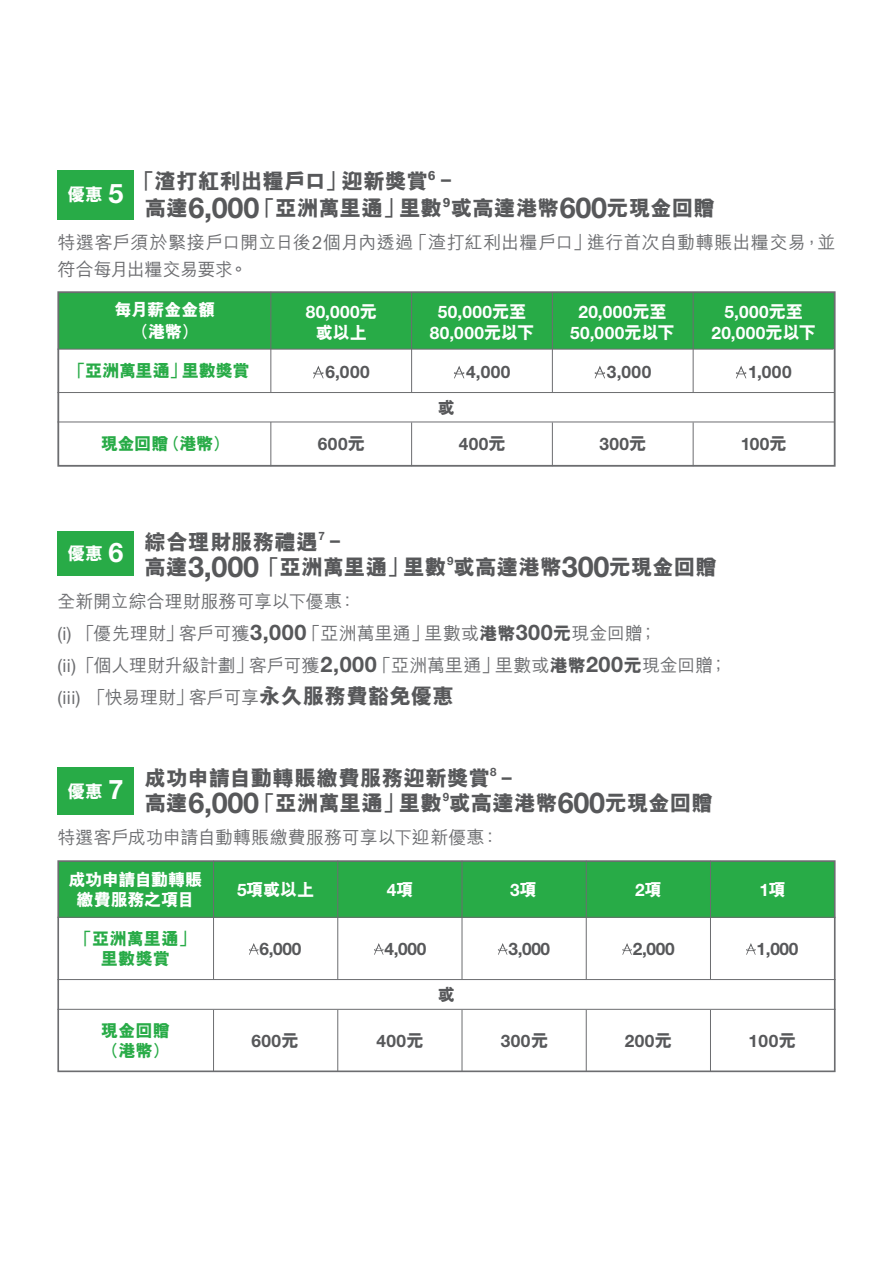
<style>
.page{position:relative;width:893px;height:1263px;background:#fff}
.page>*{position:absolute;margin:0;border:0;box-sizing:border-box;transform-origin:0 0}
.t1{font:800 21.6px/27px "M Hei";color:#57585a}
.t2{font:500 18px/32.1px "M Hei";letter-spacing:-.005em;color:#6c6d70}
.t3{font:500 18px/27px "M Hei";letter-spacing:.015em;color:#6c6d70}
.t4{font:800 18px "M Hei";color:#fff}
.t5{font:700 17.25px "Helvetica Neue";letter-spacing:.025em;color:#57585a}
.t6{font:700 17.25px/21.6px "Helvetica Neue";letter-spacing:.03em;color:#fff;text-align:center}
.t7{font:800 17.25px/19.8px "M Hei";letter-spacing:-.01em;color:#28ab47;text-align:center}
.t8{font:800 17.25px/19.8px "M Hei";letter-spacing:-.02em;color:#fff;text-align:center}
.t9{font:800 17.25px "M Hei";color:#57585a}
.t10{font:800 17.1px "M Hei";color:#57585a}
.t11{font:700 11.55px "Helvetica Neue";color:#57585a}
.s1{font-family:"Helvetica Neue";font-weight:700;font-size:19.8px}
.s2{font-family:"Helvetica Neue";font-weight:700;font-size:28.8px}
.s3{font-family:"Helvetica Neue";font-weight:700;font-size:27px}
.s4{font-family:"M Hei";font-weight:800}
.s5{font-size:19.8px}
.s6{font-family:"Helvetica Neue";font-weight:400}
.s7{font-family:"Helvetica Neue";font-weight:700;font-size:21.6px;color:#57585a}
.s8{font-weight:800;color:#57585a}
.s9{font-weight:800;font-size:21.6px;color:#57585a}
.s10{font-family:"Helvetica Neue";font-weight:700}
</style>
<div class="page">
<div style="left:58px;top:861px;width:777px;height:56px;background:#28ab47"></div>
<div style="left:58px;top:292px;width:777px;height:57px;background:#28ab47"></div>
<div style="left:57px;top:860px;width:779px;height:212px;border:2px solid #6c6d70"></div>
<hr style="left:57px;top:979px;width:779px;height:1px;background:#6c6d70">
<hr style="left:57px;top:1009px;width:779px;height:1px;background:#6c6d70">
<svg style="left:374px;top:943px;width:10px;height:12px"></svg>
<svg style="left:249px;top:943px;width:10px;height:12px"></svg>
<svg style="left:498px;top:943px;width:9px;height:12px"></svg>
<svg style="left:622px;top:943px;width:10px;height:12px"></svg>
<svg style="left:746px;top:943px;width:10px;height:12px"></svg>
<hr style="left:57px;top:917px;width:779px;height:1px;background:#6c6d70">
<hr style="left:213px;top:1010px;width:1px;height:61px;background:#6c6d70">
<hr style="left:337px;top:1010px;width:1px;height:61px;background:#6c6d70">
<hr style="left:462px;top:1010px;width:1px;height:61px;background:#6c6d70">
<hr style="left:586px;top:1010px;width:1px;height:61px;background:#6c6d70">
<hr style="left:710px;top:1010px;width:1px;height:61px;background:#6c6d70">
<hr style="left:213px;top:861px;width:1px;height:118px;background:#6c6d70">
<hr style="left:337px;top:861px;width:1px;height:118px;background:#6c6d70">
<hr style="left:462px;top:861px;width:1px;height:118px;background:#6c6d70">
<hr style="left:586px;top:861px;width:1px;height:118px;background:#6c6d70">
<hr style="left:710px;top:861px;width:1px;height:118px;background:#6c6d70">
<div style="left:57px;top:767px;width:77px;height:48px;background:#28ab47"></div>
<div style="left:57px;top:531px;width:77px;height:45px;background:#28ab47"></div>
<div style="left:57px;top:291px;width:779px;height:176px;border:2px solid #6c6d70"></div>
<hr style="left:57px;top:392px;width:777px;height:1px;background:#6c6d70">
<hr style="left:57px;top:421px;width:777px;height:1px;background:#6c6d70">
<svg style="left:313px;top:366px;width:11px;height:12px"></svg>
<svg style="left:454px;top:366px;width:10px;height:12px"></svg>
<svg style="left:595px;top:366px;width:10px;height:12px"></svg>
<svg style="left:736px;top:366px;width:10px;height:12px"></svg>
<hr style="left:57px;top:349px;width:776px;height:1px;background:#6c6d70">
<div style="left:57px;top:170px;width:77px;height:49px;background:#28ab47"></div>
<hr style="left:270px;top:292px;width:1px;height:100px;background:#6c6d70">
<hr style="left:411px;top:293px;width:1px;height:99px;background:#6c6d70">
<hr style="left:552px;top:293px;width:1px;height:99px;background:#6c6d70">
<hr style="left:693px;top:293px;width:1px;height:99px;background:#6c6d70">
<hr style="left:270px;top:422px;width:1px;height:44px;background:#6c6d70">
<hr style="left:411px;top:422px;width:1px;height:44px;background:#6c6d70">
<hr style="left:552px;top:422px;width:1px;height:44px;background:#6c6d70">
<hr style="left:693px;top:422px;width:1px;height:44px;background:#6c6d70">
<p class="t1" style="left:145px;top:169px;width:572px;text-indent:-11px">「渣打紅利出糧戶口」迎新獎賞<sup>6</sup> <span class="s1">–<br></span>高達<span class="s2">6,000</span>「亞洲萬里通」里數<sup>9</sup>或高達港幣<span class="s2">600</span>元現金回贈</p>
<p class="t4" style="left:68px;top:185px;width:57px">優惠 <span class="s3">5</span></p>
<p class="t3" style="left:57px;top:230px;width:779px">特選客戶須於緊接戶口開立日後2個月內透過「渣打紅利出糧戶口」進行首次自動轉賬出糧交易，並符合每月出糧交易要求。</p>
<p class="t8" style="left:115px;top:301px;width:102px;line-height:21.6px">每月薪金金額（港幣）</p>
<p class="t6" style="left:306px;top:300px;width:73px">80,000<span class="s4">元</span></p>
<p class="t8" style="left:316px;top:324px;width:53px">或以上</p>
<p class="t6" style="left:430px;top:300px;width:106px">50,000<span class="s4">元至<br></span>80,000<span class="s4">元以下</span></p>
<p class="t6" style="left:570px;top:300px;width:106px">20,000<span class="s4">元至<br></span>50,000<span class="s4">元以下</span></p>
<p class="t6" style="left:711px;top:300px;width:106px">5,000<span class="s4">元至<br></span>20,000<span class="s4">元以下</span></p>
<p class="t7" style="left:69px;top:362px;width:182px">「亞洲萬里通」里數獎賞</p>
<p class="t5" style="left:325px;top:361px;width:46px">6,000</p>
<p class="t5" style="left:466px;top:361px;width:46px">4,000</p>
<p class="t5" style="left:607px;top:361px;width:46px">3,000</p>
<p class="t5" style="left:748px;top:361px;width:45px">1,000</p>
<p class="t10" style="left:438px;top:399px;width:19px">或</p>
<p class="t7" style="left:101px;top:435px;width:130px">現金回贈（港幣）</p>
<p class="t5" style="left:318px;top:434px;width:49px">600<span class="s4">元</span></p>
<p class="t5" style="left:459px;top:434px;width:48px">400<span class="s4">元</span></p>
<p class="t5" style="left:599px;top:434px;width:48px">300<span class="s4">元</span></p>
<p class="t5" style="left:741px;top:434px;width:48px">100<span class="s4">元</span></p>
<p class="t1" style="left:145px;top:530px;width:175px">綜合理財服務禮遇</p>
<p class="t11" style="left:319px;top:528px;width:23px">7 <span class="s5">–</span></p>
<p class="t1" style="left:145px;top:555px;width:574px">高達<span class="s2">3,000</span>「亞洲萬里通」里數或高達港幣<span class="s2">300</span>元現金回贈</p>
<p class="t4" style="left:68px;top:544px;width:57px">優惠 <span class="s3">6</span></p>
<p class="t2" style="left:57px;top:585px;width:672px">全新開立綜合理財服務可享以下優惠：<br><span class="s6">(i)</span> 「優先理財」客戶可獲<span class="s7">3,000</span>「亞洲萬里通」里數或<span class="s8">港幣</span><span class="s7">300</span><span class="s8">元</span>現金回贈；<br><span class="s6">(ii)</span>「個人理財升級計劃」客戶可獲<span class="s7">2,000</span>「亞洲萬里通」里數或<span class="s8">港幣</span><span class="s7">200</span><span class="s8">元</span>現金回贈；<span class="s6">(iii)</span> 「快易理財」客戶可享<span class="s9">永久服務費豁免優惠</span></p>
<p class="t11" style="left:447px;top:553px;width:8px">9</p>
<p class="t4" style="left:68px;top:781px;width:57px">優惠 <span class="s3">7</span></p>
<p class="t1" style="left:145px;top:766px;width:347px">成功申請自動轉賬繳費服務迎新獎賞</p>
<p class="t11" style="left:490px;top:765px;width:23px">8 <span class="s5">–</span></p>
<p class="t1" style="left:145px;top:792px;width:570px">高達<span class="s2">6,000</span>「亞洲萬里通」里數或高達港幣<span class="s2">600</span>元現金回贈</p>
<p class="t11" style="left:443px;top:790px;width:8px">9</p>
<p class="t2" style="left:57px;top:821px;width:443px">特選客戶成功申請自動轉賬繳費服務可享以下迎新優惠：</p>
<p class="t8" style="left:68px;top:871px;width:136px">成功申請自動轉賬繳費服務之項目</p>
<p class="t8" style="left:237px;top:881px;width:79px"><span class="s10">5</span>項或以上</p>
<p class="t6" style="left:387px;top:878px;width:28px">4<span class="s4">項</span></p>
<p class="t6" style="left:510px;top:878px;width:28px">3<span class="s4">項</span></p>
<p class="t6" style="left:635px;top:878px;width:28px">2<span class="s4">項</span></p>
<p class="t6" style="left:759px;top:878px;width:28px">1<span class="s4">項</span></p>
<p class="t7" style="left:76px;top:930px;width:121px">「亞洲萬里通」里數獎賞</p>
<p class="t5" style="left:259px;top:938px;width:43px">6,000</p>
<p class="t5" style="left:384px;top:938px;width:43px">4,000</p>
<p class="t5" style="left:508px;top:938px;width:43px">3,000</p>
<p class="t5" style="left:633px;top:938px;width:43px">2,000</p>
<p class="t5" style="left:757px;top:938px;width:43px">1,000</p>
<p class="t7" style="left:101px;top:1022px;width:71px;text-align:left">現金回贈（港幣）</p>
<p class="t5" style="left:251px;top:1030px;width:49px">600<span class="s4">元</span></p>
<p class="t5" style="left:376px;top:1030px;width:49px">400<span class="s4">元</span></p>
<p class="t9" style="left:438px;top:985px;width:19px">或</p>
<p class="t5" style="left:501px;top:1030px;width:49px">300<span class="s4">元</span></p>
<p class="t5" style="left:625px;top:1030px;width:49px">200<span class="s4">元</span></p>
<p class="t5" style="left:749px;top:1030px;width:49px">100<span class="s4">元</span></p>
</div>
